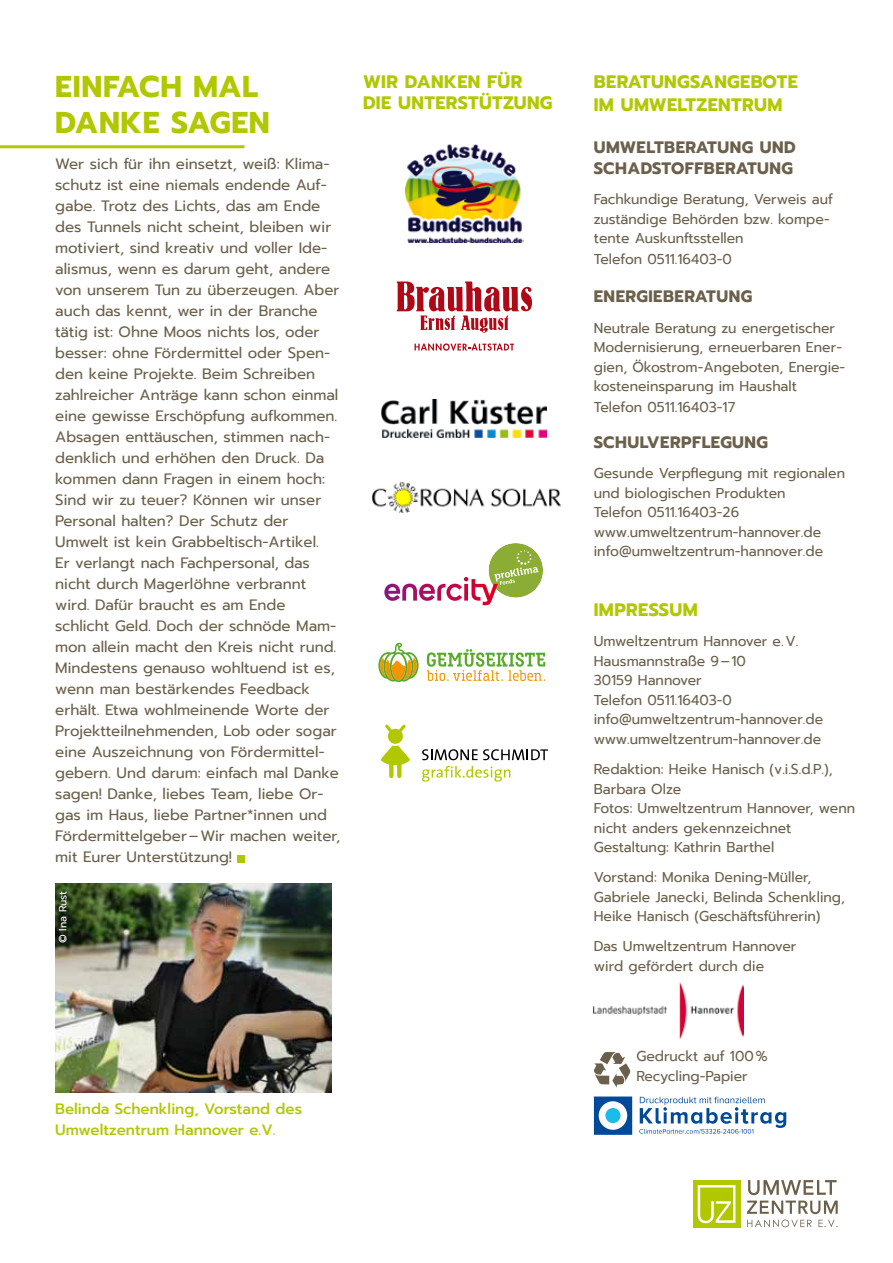
<style>
.page{position:relative;width:893px;height:1263px;background:#fff}
.page>*{position:absolute;margin:0;border:0;box-sizing:border-box;transform-origin:0 0}
.t1{font:700 30px/36px "Prompt";letter-spacing:.02em;color:#b1c800}
.t2{font:700 18px/23.4px "Prompt";letter-spacing:.02em;color:#b1c800}
.t3{font:700 16.5px "Prompt";letter-spacing:.03em;color:#6b604b}
.t4{font:15px/21px "Prompt";color:#6b604b}
.t5{font:500 15px/21px "Prompt";color:#b1c800}
.t6{font:14.25px/19.5px "Prompt";color:#6b604b}
.t7{font:10.5px "Prompt";letter-spacing:-.015em;color:#fff}
</style>
<div class="page">
<hr style="left:0;top:145px;width:244px;height:3px;background:#b1c800">
<div style="left:238px;top:855px;width:7px;height:7px;background:#b1c800"></div>
<div style="left:693px;top:1180px;width:47px;height:48px;background:#b1c800"></div>
<svg style="left:747px;top:1180px;width:91px;height:47px"></svg>
<svg style="left:698px;top:1185px;width:37px;height:38px"></svg>
<svg style="left:594px;top:1096px;width:38px;height:39px"></svg>
<div style="left:605px;top:1108px;width:15px;height:15px;background:#1bbbea;border-radius:50%"></div>
<svg style="left:639px;top:1097px;width:147px;height:37px"></svg>
<svg style="left:594px;top:1052px;width:36px;height:35px"></svg>
<img style="left:594px;top:982px;width:150px;height:56px">
<img style="left:406px;top:144px;width:117px;height:99px">
<img style="left:372px;top:482px;width:189px;height:31px">
<svg style="left:397px;top:281px;width:135px;height:52px"></svg>
<svg style="left:414px;top:343px;width:100px;height:8px"></svg>
<svg style="left:378px;top:643px;width:41px;height:39px"></svg>
<svg style="left:427px;top:649px;width:118px;height:32px"></svg>
<img style="left:382px;top:399px;width:165px;height:39px">
<svg style="left:381px;top:724px;width:29px;height:54px"></svg>
<svg style="left:422px;top:749px;width:126px;height:11px"></svg>
<svg style="left:422px;top:766px;width:88px;height:16px"></svg>
<svg style="left:384px;top:543px;width:159px;height:62px"></svg>
<img style="left:55px;top:883px;width:277px;height:209px">
<h1 class="t1" style="left:55px;top:68px;width:216px">EINFACH MAL<br>DANKE SAGEN</h1>
<p class="t4" style="left:55px;top:154px;width:286px">Wer sich für ihn einsetzt, weiß: Klima&shy;schutz ist eine niemals endende Auf&shy;gabe. Trotz des Lichts, das am Ende des Tunnels nicht scheint, bleiben wir motiviert, sind kreativ und voller Ide&shy;alismus, wenn es darum geht, andere von unserem Tun zu überzeugen. Aber auch das kennt, wer in der Branche tätig ist: Ohne Moos nichts los, oder besser: ohne Fördermittel oder Spen&shy;den keine Projekte. Beim Schreiben zahlreicher Anträge kann schon einmal eine gewisse Erschöpfung aufkommen.<br>Absagen enttäuschen, stimmen nach&shy;denklich und erhöhen den Druck. Da kommen dann Fragen in einem hoch:<br>Sind wir zu teuer? Können wir unser Personal halten? Der Schutz der Umwelt ist kein Grabbeltisch-Artikel.<br>Er verlangt nach Fachpersonal, das nicht durch Magerlöhne verbrannt wird. Dafür braucht es am Ende schlicht Geld. Doch der schnöde Mam&shy;mon allein macht den Kreis nicht rund.<br>Mindestens genauso wohltuend ist es, wenn man bestärkendes Feedback erhält. Etwa wohlmeinende Worte der Projektteilnehmenden, Lob oder sogar eine Auszeichnung von Fördermittel&shy;gebern. Und darum: einfach mal Danke sagen! Danke, liebes Team, liebe Or&shy;gas im Haus, liebe Partner*innen und Fördermittelgeber–Wir machen weiter, mit Eurer Unterstützung!</p>
<p class="t7" style="left:55px;top:943px;width:54px;rotate:-90deg">© Ina Rust</p>
<p class="t2" style="left:363px;top:71px;width:161px;line-height:21.6px">WIR DANKEN FÜR<br>DIE UNTERSTÜT</p>
<p class="t2" style="left:503px;top:91px;width:50px">ZUNG</p>
<p class="t5" style="left:55px;top:1099px;width:248px">Belinda Schenkling, Vorstand des<br>Umweltzentrum Hannover e.V.</p>
<p class="t2" style="left:594px;top:70px;width:204px;text-indent:34px">ATUNGSANGEBOTE<br>IM UMWEL</p>
<p class="t2" style="left:594px;top:70px;width:13px">BER</p>
<p class="t2" style="left:686px;top:93px;width:23px">TZEN</p>
<p class="t2" style="left:731px;top:93px;width:53px">TRUM</p>
<p class="t3" style="left:594px;top:135px;width:39px">UMWEL</p>
<p class="t3" style="left:654px;top:135px;width:22px">TBER</p>
<p class="t3" style="left:696px;top:135px;width:89px">ATUNG UND</p>
<p class="t3" style="left:594px;top:156px;width:12px">SCH</p>
<p class="t3" style="left:627px;top:156px;width:88px">ADSTOFFBER</p>
<p class="t3" style="left:736px;top:156px;width:59px">ATUNG</p>
<p class="t6" style="left:594px;top:190px;width:241px">Fachkundige Beratung, Verweis auf zuständige Behörden bzw. kompe&shy;tente Auskunftsstellen</p>
<p class="t6" style="left:594px;top:250px;width:140px">Telefon 0511.16403-0</p>
<p class="t3" style="left:594px;top:284px;width:12px">ENER</p>
<p class="t3" style="left:636px;top:284px;width:29px">GIEBER</p>
<p class="t3" style="left:695px;top:284px;width:59px">ATUNG</p>
<p class="t6" style="left:594px;top:318px;width:253px">Neutrale Beratung zu energetischer Modernisierung, erneuerbaren Ener&shy;gien, Ökostrom-Angeboten, Energie&shy;kosteneinsparung im Haushalt</p>
<p class="t6" style="left:594px;top:397px;width:143px">Telefon 0511.16403-17</p>
<p class="t3" style="left:594px;top:430px;width:12px">SCH</p>
<p class="t3" style="left:627px;top:430px;width:142px">ULVERPFLEGUNG</p>
<p class="t6" style="left:594px;top:463px;width:253px">Gesunde Verpflegung mit regionalen und biologischen Produkten<br>Telefon 0511.16403-26 www.umweltzentrum-hannover.de info@umweltzentrum-hannover.de</p>
<p class="t2" style="left:594px;top:598px;width:90px">IMPRESSUM</p>
<p class="t6" style="left:594px;top:632px;width:231px">Umweltzentrum Hannover e.V.<br>Hausmannstraße 9–10<br>30159 Hannover<br>Telefon 0511.16403-0 info@umweltzentrum-hannover.de www.umweltzentrum-hannover.de</p>
<p class="t6" style="left:594px;top:759px;width:263px">Redaktion: Heike Hanisch (v.i.S.d.P.),<br>Barbara Olze<br>Fotos: Umweltzentrum Hannover, wenn nicht anders gekennzeichnet<br>Gestaltung: Kathrin Barthel</p>
<p class="t6" style="left:594px;top:867px;width:253px">Vorstand: Monika Dening-Müller,<br>Gabriele Janecki, Belinda Schenkling,<br>Heike Hanisch (Geschäftsführerin)</p>
<p class="t6" style="left:594px;top:937px;width:204px">Das Umweltzentrum Hannover wird gefördert durch die</p>
<p class="t6" style="left:636px;top:1046px;width:133px">Gedruckt auf 100%<br>Recycling-Papier</p>
</div>
